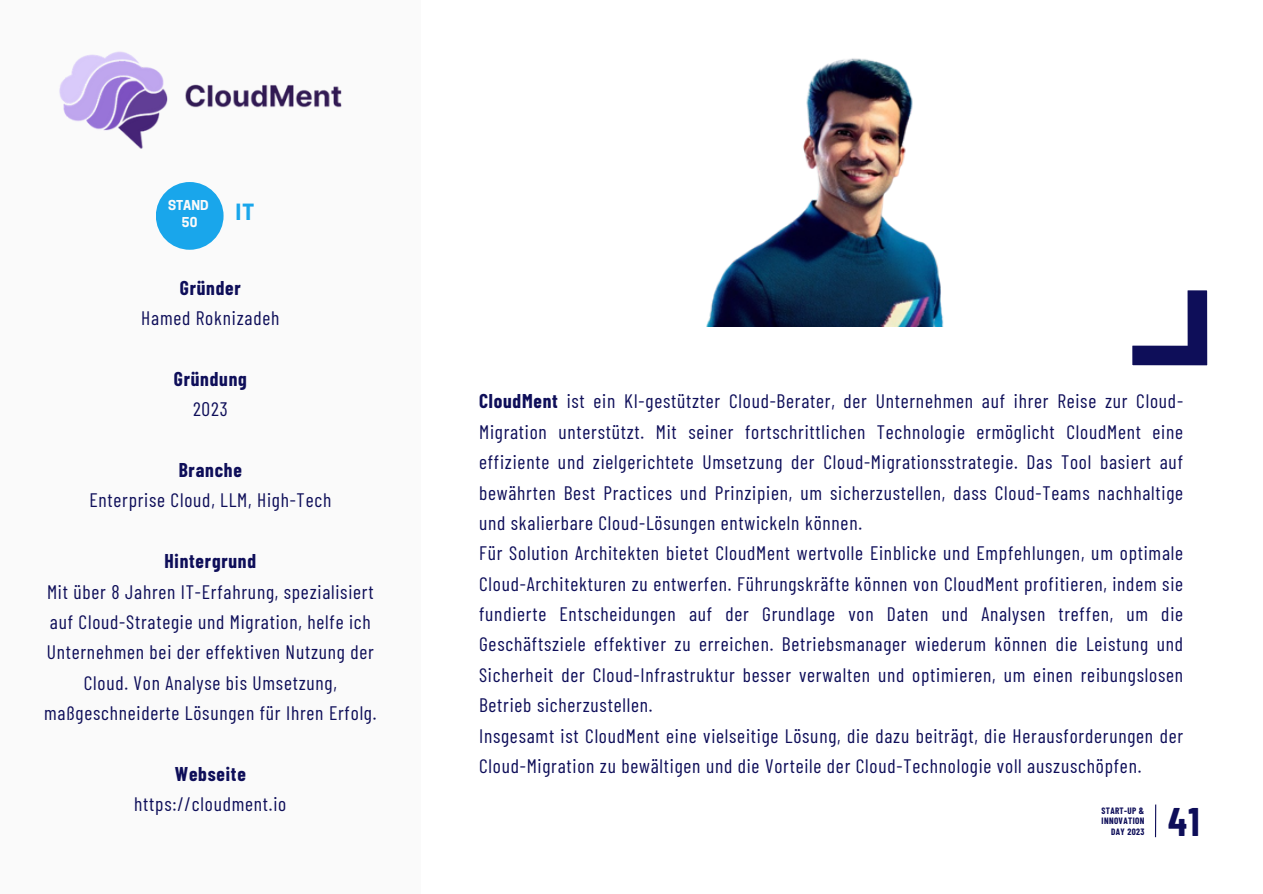
<style>
.page{position:relative;width:1263px;height:894px;background:#fff}
.page>*{position:absolute;margin:0;border:0;box-sizing:border-box;transform-origin:0 0}
.t1{font:700 39px "Barlow Condensed";color:#0e0e59}
.t2{font:700 21px "Cooper Hewitt";color:#19a6eb}
.t3{font:19.5px/30.3px "Barlow Condensed";letter-spacing:.04em;color:#0e0e59;text-align:justify}
.t4{font:700 19.5px "Barlow Condensed";letter-spacing:.04em;color:#0e0e59}
.t5{font:700 12.9px "Cooper Hewitt";color:#fafafa}
.t6{font:700 9px "Barlow Condensed";letter-spacing:.04em;color:#0e0e59}
.s1{font-weight:700}
</style>
<div class="page">
<div style="left:0;top:0;width:421px;height:893px;background:#fafafa"></div>
<svg style="left:1132px;top:290px;width:76px;height:76px"></svg>
<hr style="left:1155px;top:804px;width:1px;height:32px;background:#0e0e59">
<img style="left:59px;top:51px;width:283px;height:98px">
<img style="left:706px;top:58px;width:238px;height:268px">
<div style="left:156px;top:182px;width:68px;height:68px;background:#19a6eb;border-radius:50%"></div>
<p class="t5" style="left:168px;top:200px;width:42px">STAND</p>
<p class="t5" style="left:182px;top:217px;width:17px">50</p>
<p class="t2" style="left:236px;top:204px;width:20px">IT</p>
<p class="t4" style="left:180px;top:275px;width:63px">Gründer</p>
<p class="t3" style="left:141px;top:302px;width:140px">Hamed Roknizadeh</p>
<p class="t4" style="left:174px;top:366px;width:74px">Gründung</p>
<p class="t3" style="left:193px;top:393px;width:36px">2023</p>
<p class="t4" style="left:179px;top:457px;width:65px">Branche</p>
<p class="t3" style="left:89px;top:484px;width:243px">Enterprise Cloud, LLM, High-Tech</p>
<p class="t4" style="left:165px;top:548px;width:93px">Hintergrund</p>
<p class="t3" style="left:44px;top:575px;width:334px;text-align:center">Mit über 8 Jahren IT-Erfahrung, spezialisiert auf Cloud-Strategie und Migration, helfe ich Unternehmen bei der effektiven Nutzung der Cloud. Von Analyse bis Umsetzung, maßgeschneiderte Lösungen für Ihren Erfolg.</p>
<p class="t4" style="left:175px;top:761px;width:73px">Webseite</p>
<p class="t3" style="left:134px;top:788px;width:154px">https://cloudment.io</p>
<p class="t3" style="left:479px;top:385px;width:705px"><span class="s1">CloudMent</span> ist ein KI-gestützter Cloud-Berater, der Unternehmen auf ihrer Reise zur Cloud-Migration unterstützt. Mit seiner fortschrittlichen Technologie ermöglicht CloudMent eine effiziente und zielgerichtete Umsetzung der Cloud-Migrationsstrategie. Das Tool basiert auf bewährten Best Practices und Prinzipien, um sicherzustellen, dass Cloud-Teams nachhaltige und skalierbare Cloud-Lösungen entwickeln können.</p>
<p class="t3" style="left:479px;top:537px;width:705px">Für Solution Architekten bietet CloudMent wertvolle Einblicke und Empfehlungen, um optimale Cloud-Architekturen zu entwerfen. Führungskräfte können von CloudMent profitieren, indem sie fundierte Entscheidungen auf der Grundlage von Daten und Analysen treffen, um die Geschäftsziele effektiver zu erreichen. Betriebsmanager wiederum können die Leistung und Sicherheit der Cloud-Infrastruktur besser verwalten und optimieren, um einen reibungslosen Betrieb sicherzustellen.</p>
<p class="t3" style="left:479px;top:719px;width:705px">Insgesamt ist CloudMent eine vielseitige Lösung, die dazu beiträgt, die Herausforderungen der<br>Cloud-Migration zu bewältigen und die Vorteile der Cloud-Technologie voll auszuschöpfen.</p>
<p class="t1" style="left:1168px;top:796px;width:33px">41</p>
<p class="t6" style="left:1101px;top:804px;width:44px">START-UP &amp;</p>
<p class="t6" style="left:1102px;top:815px;width:44px">INNOVATION</p>
<p class="t6" style="left:1111px;top:825px;width:35px">DAY 2023</p>
</div>
